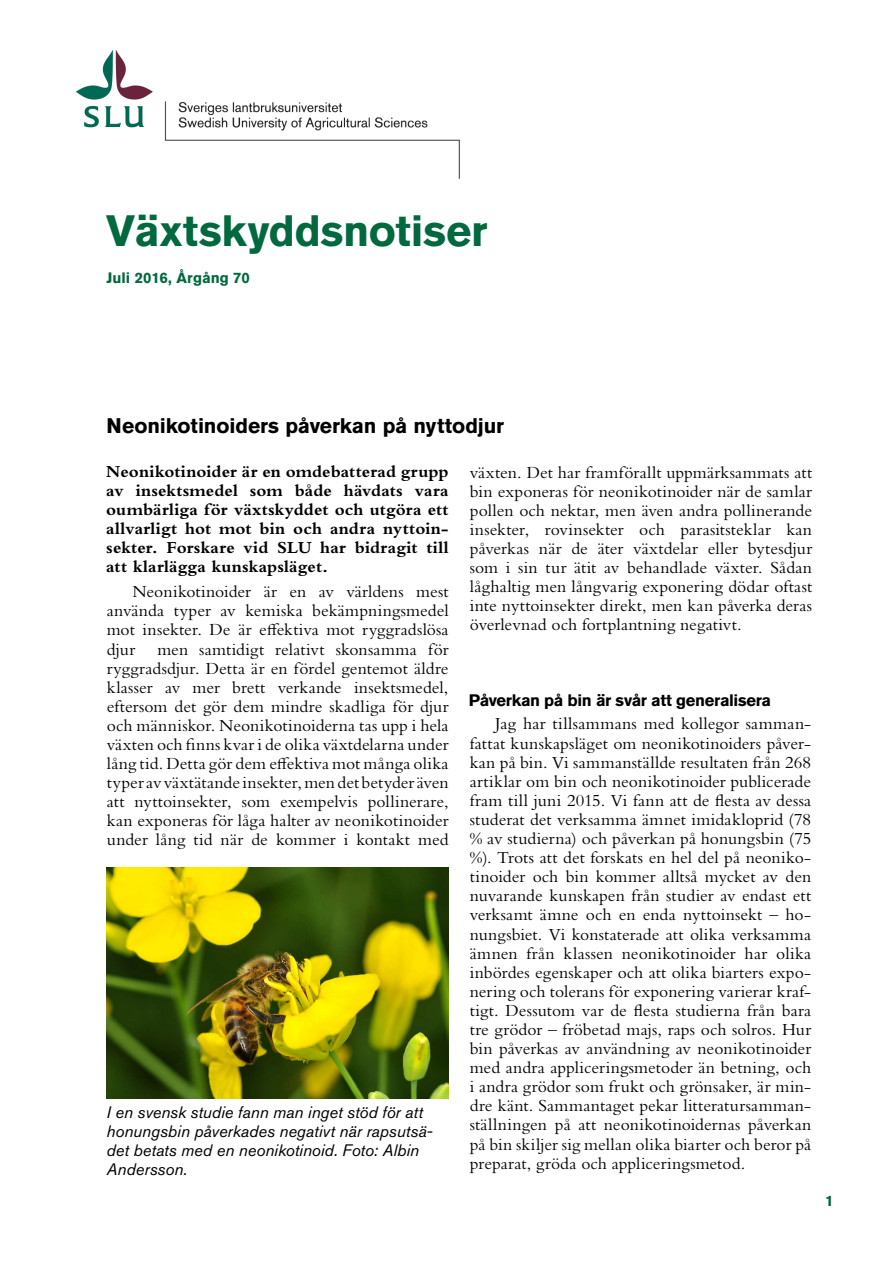
<style>
.page{position:relative;width:893px;height:1263px;background:#fff}
.page>*{position:absolute;margin:0;border:0;box-sizing:border-box;transform-origin:0 0}
.t1{font:700 43.5px "Akzidenz Grotesk Std";letter-spacing:-.005em;color:#00693d}
.t2{font:700 21px "Akzidenz Grotesk Std";letter-spacing:-.005em;color:#000}
.t3{font:17.55px/19px "Bembo Std";letter-spacing:.005em;color:#000;text-align:justify}
.t4{font:700 17.55px/19px "Bembo Std";letter-spacing:.01em;color:#000;text-align:justify}
.t5{font:italic 16.5px/19px "Akzidenz Grotesk Std";color:#000}
.t6{font:700 16.5px "Akzidenz Grotesk Std";letter-spacing:-.02em;color:#000}
.t7{font:700 15px "Akzidenz Grotesk Std";letter-spacing:-.005em;color:#00693d}
</style>
<div class="page">
<img style="left:107px;top:867px;width:342px;height:231px">
<img style="left:76px;top:51px;width:383px;height:128px">
<h1 class="t1" style="left:106px;top:206px;width:383px">Växtskyddsnotiser</h1>
<p class="t7" style="left:107px;top:269px;width:145px">Juli 2016, Årgång 70</p>
<p class="t2" style="left:107px;top:414px;width:399px">Neonikotinoiders påverkan på nyttodjur</p>
<p class="t4" style="left:106px;top:461px;width:344px">Neonikotinoider är en omdebatterad grupp av insektsmedel som både hävdats vara oumbärliga för växtskyddet och utgöra ett allvarligt hot mot bin och andra nyttoin&shy;sekter. Forskare vid SLU har bidragit till att klarlägga kunskapsläget.</p>
<p class="t3" style="left:107px;top:582px;width:343px;text-indent:26px">Neonikotinoider är en av världens mest använda typer av kemiska bekämpningsmedel mot insekter. De är effektiva mot ryggradslösa djur</p>
<p class="t3" style="left:107px;top:639px;width:343px;text-indent:51px">men samtidigt relativt skonsamma för ryggradsdjur. Detta är en fördel gentemot äldre klasser av mer brett verkande insektsmedel, eftersom det gör dem mindre skadliga för djur och människor. Neonikotinoiderna tas upp i hela växten och finns kvar i de olika växtdelarna under lång tid. Detta gör dem effektiva mot många olika typer av växtätande insekter, men det betyder även att nyttoinsekter, som exempelvis pollinerare, kan exponeras för låga halter av neonikotinoider under lång tid när de kommer i kontakt med</p>
<p class="t5" style="left:107px;top:1103px;width:327px">I en svensk studie fann man inget stöd för att honungsbin påverkades negativt när rapsutsä&shy;det betats med en neonikotinoid. Foto: Albin Andersson.</p>
<p class="t3" style="left:470px;top:462px;width:344px">växten. Det har framförallt uppmärksammats att bin exponeras för neonikotinoider när de samlar pollen och nektar, men även andra pollinerande insekter, rovinsekter och parasitsteklar kan påverkas när de äter växtdelar eller bytesdjur som i sin tur ätit av behandlade växter. Sådan låghaltig men långvarig exponering dödar oftast inte nyttoinsekter direkt, men kan påverka deras överlevnad och fortplantning negativt.</p>
<p class="t6" style="left:469px;top:690px;width:304px">Påverkan på bin är svår att generalisera</p>
<p class="t3" style="left:470px;top:714px;width:343px;text-indent:26px">Jag har tillsammans med kollegor samman&shy;fattat kunskapsläget om neonikotinoiders påver&shy;kan på bin. Vi sammanställde resultaten från 268 artiklar om bin och neonikotinoider publicerade fram till juni 2015. Vi fann att de flesta av dessa studerat det verksamma ämnet imidakloprid (78 % av studierna) och påverkan på honungsbin (75 %). Trots att det forskats en hel del på neoniko&shy;tinoider och bin kommer alltså mycket av den nuvarande kunskapen från studier av endast ett verksamt ämne och en enda nyttoinsekt – ho&shy;nungsbiet. Vi konstaterade att olika verksamma ämnen från klassen neonikotinoider har olika inbördes egenskaper och att olika biarters expo&shy;nering och tolerans för exponering varierar kraf&shy;tigt. Dessutom var de flesta studierna från bara tre grödor – fröbetad majs, raps och solros. Hur bin påverkas av användning av neonikotinoider med andra appliceringsmetoder än betning, och i andra grödor som frukt och grönsaker, är min&shy;dre känt. Sammantaget pekar litteratursamman&shy;ställningen på att neonikotinoidernas påverkan på bin skiljer sig mellan olika biarter och beror på preparat, gröda och appliceringsmetod.</p>
<p class="t7" style="left:825px;top:1192px;width:10px">1</p>
</div>
